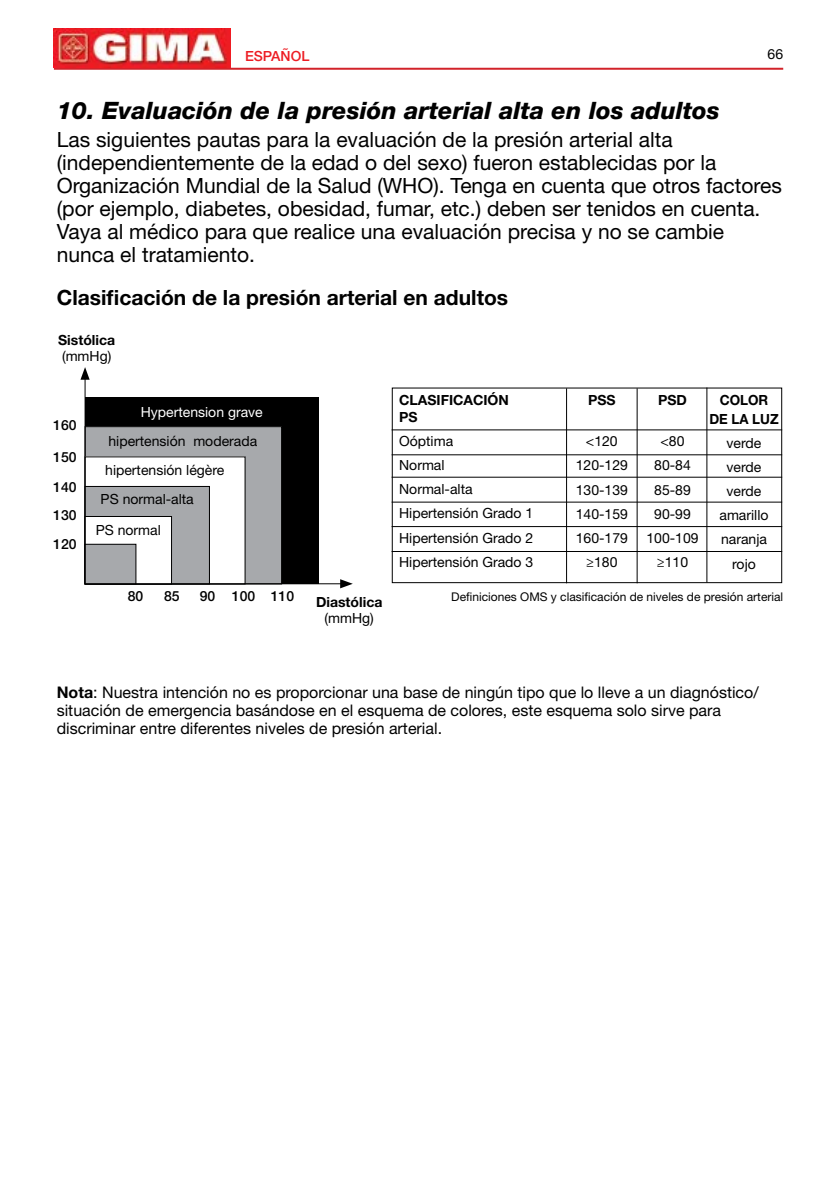
<style>
.page{position:relative;width:840px;height:1191px;background:#fff}
.page>*{position:absolute;margin:0;border:0;box-sizing:border-box;transform-origin:0 0}
.t1{font:italic 800 24px "Helvetica Neue LT Std";color:#000}
.t2{font:21px/23px "Helvetica Neue LT Std";color:#000}
.t3{font:700 21px "Helvetica Neue LT Std";color:#000}
.t4{font:16px/18px "Helvetica Neue LT Std";color:#000}
.t5{font:14px/24.2px "Helvetica Neue LT Std";color:#000;text-align:center}
.t6{font:700 14px/16.8px "Helvetica Neue LT Std";color:#000}
.t7{font:500 14px "Helvetica Neue LT Std";color:#000}
.t8{font:14px "Helvetica Neue LT Std";color:#fff}
.t9{font:700 14px/18.6px "Helvetica Neue LT Std";color:#000;scale:.96 1}
.t10{font:500 14px "Helvetica Neue LT Std";color:#ed1d24}
.t11{font:12px "Helvetica Neue LT Std";color:#000}
.s1{font-weight:700}
</style>
<div class="page">
<hr style="left:54px;top:68px;width:728px;height:2px;background:#d2232a">
<img style="left:54px;top:28px;width:176px;height:40px">
<div style="left:391px;top:387px;width:390px;height:196px;border:1px solid #000"></div>
<hr style="left:566px;top:388px;width:1px;height:195px;background:#000">
<hr style="left:636px;top:388px;width:1px;height:195px;background:#000">
<hr style="left:391px;top:429px;width:390px;height:1px;background:#000">
<hr style="left:391px;top:454px;width:390px;height:1px;background:#000">
<hr style="left:391px;top:477px;width:390px;height:1px;background:#000">
<hr style="left:391px;top:502px;width:390px;height:1px;background:#000">
<hr style="left:391px;top:526px;width:390px;height:1px;background:#000">
<hr style="left:391px;top:551px;width:390px;height:1px;background:#000">
<div style="left:85px;top:398px;width:233px;height:186px;background:#000"></div>
<div style="left:85px;top:427px;width:196px;height:157px;background:#a7a9ac"></div>
<div style="left:85px;top:426px;width:197px;height:158px;border:1px solid #000"></div>
<div style="left:85px;top:457px;width:160px;height:127px;background:#fff"></div>
<div style="left:85px;top:486px;width:124px;height:98px;background:#a7a9ac"></div>
<div style="left:85px;top:486px;width:125px;height:98px;border:1px solid #000"></div>
<div style="left:85px;top:516px;width:86px;height:68px;background:#fff"></div>
<div style="left:85px;top:516px;width:87px;height:68px;border:1px solid #000"></div>
<div style="left:85px;top:544px;width:51px;height:40px;background:#a7a9ac"></div>
<div style="left:85px;top:544px;width:51px;height:40px;border:1px solid #000"></div>
<hr style="left:85px;top:583px;width:258px;height:1px;background:#000">
<svg style="left:340px;top:579px;width:12px;height:9px"></svg>
<hr style="left:84px;top:376px;width:1px;height:208px;background:#000">
<svg style="left:80px;top:367px;width:10px;height:13px"></svg>
<hr style="left:706px;top:387px;width:1px;height:195px;background:#000">
<p class="t10" style="left:245px;top:48px;width:66px">ESPAÑOL</p>
<p class="t5" style="left:767px;top:42px;width:17px">66</p>
<p class="t1" style="left:57px;top:96px;width:664px">10. Evaluación de la presión arterial alta en los adultos</p>
<p class="t2" style="left:57px;top:128px;width:726px">Las siguientes pautas para la evaluación de la presión arterial alta (independientemente de la edad o del sexo) fueron establecidas por la Organización M undial de la Salud (WHO). Tenga en cuenta que otros factores (por ejemplo, diabetes, obesidad, fumar, etc.) deben ser tenidos en cuenta.<br>Vaya al médico para que realice una evaluación precisa y no se cambie nunca el tratamiento.</p>
<p class="t3" style="left:57px;top:285px;width:452px">Clasificación de la presión arterial en adultos</p>
<p class="t6" style="left:58px;top:331px;width:58px">Sistólica</p>
<p class="t5" style="left:62px;top:344px;width:51px">(mmHg)</p>
<p class="t7" style="left:53px;top:416px;width:25px">160</p>
<p class="t7" style="left:53px;top:448px;width:25px">150</p>
<p class="t7" style="left:53px;top:478px;width:25px">140</p>
<p class="t7" style="left:53px;top:507px;width:25px">130</p>
<p class="t7" style="left:53px;top:536px;width:25px">120</p>
<p class="t8" style="left:141px;top:403px;width:123px">Hypertension grave</p>
<p class="t5" style="left:108px;top:428px;width:150px">hipertensión moderada</p>
<p class="t5" style="left:105px;top:458px;width:121px">hipertensión légère</p>
<p class="t5" style="left:101px;top:487px;width:95px">PS normal-alta</p>
<p class="t5" style="left:96px;top:518px;width:67px">PS normal</p>
<p class="t6" style="left:399px;top:391px;width:111px">CLASIFICACIÓN<br>PS</p>
<p class="t5" style="left:399px;top:429px;width:136px;text-align:left">Oóptima<br>Normal<br>Normal-alta<br>Hipertensión Grado 1<br>Hipertensión Grado 2<br>Hipertensión Grado 3</p>
<p class="t6" style="left:587px;top:392px;width:29px">PSS</p>
<p class="t5" style="left:575px;top:429px;width:54px">&lt;120<br>120-129<br>130-139<br>140-159<br>160-179 ≥180</p>
<p class="t6" style="left:657px;top:392px;width:30px">PSD</p>
<p class="t5" style="left:646px;top:429px;width:54px">&lt;80<br>80-84<br>85-89<br>90-99<br>100-109 ≥110</p>
<p class="t9" style="left:719px;top:390px;width:11px">colo</p>
<p class="t9" style="left:709px;top:390px;width:63px;text-indent:49px">r delaluz</p>
<p class="t5" style="left:719px;top:430px;width:50px">verde verde verde amarillo naranja rojo</p>
<p class="t7" style="left:128px;top:588px;width:17px">80</p>
<p class="t7" style="left:164px;top:588px;width:17px">85</p>
<p class="t7" style="left:199px;top:588px;width:96px">90 100 110</p>
<p class="t11" style="left:451px;top:589px;width:333px">Definiciones OMS y clasificación de niveles de presión arterial</p>
<p class="t6" style="left:316px;top:593px;width:68px">Diastólica</p>
<p class="t5" style="left:324px;top:605px;width:51px">(mmHg)</p>
<p class="t4" style="left:57px;top:683px;width:703px"><span class="s1">Nota</span>: Nuestra intención no es proporcionar una base de ningún tipo que lo lleve a un diagnóstico/ situación de emergencia basándose en el esquema de colores, este esquema solo sirve para discriminar entre diferentes niveles de presión arterial.</p>
</div>
